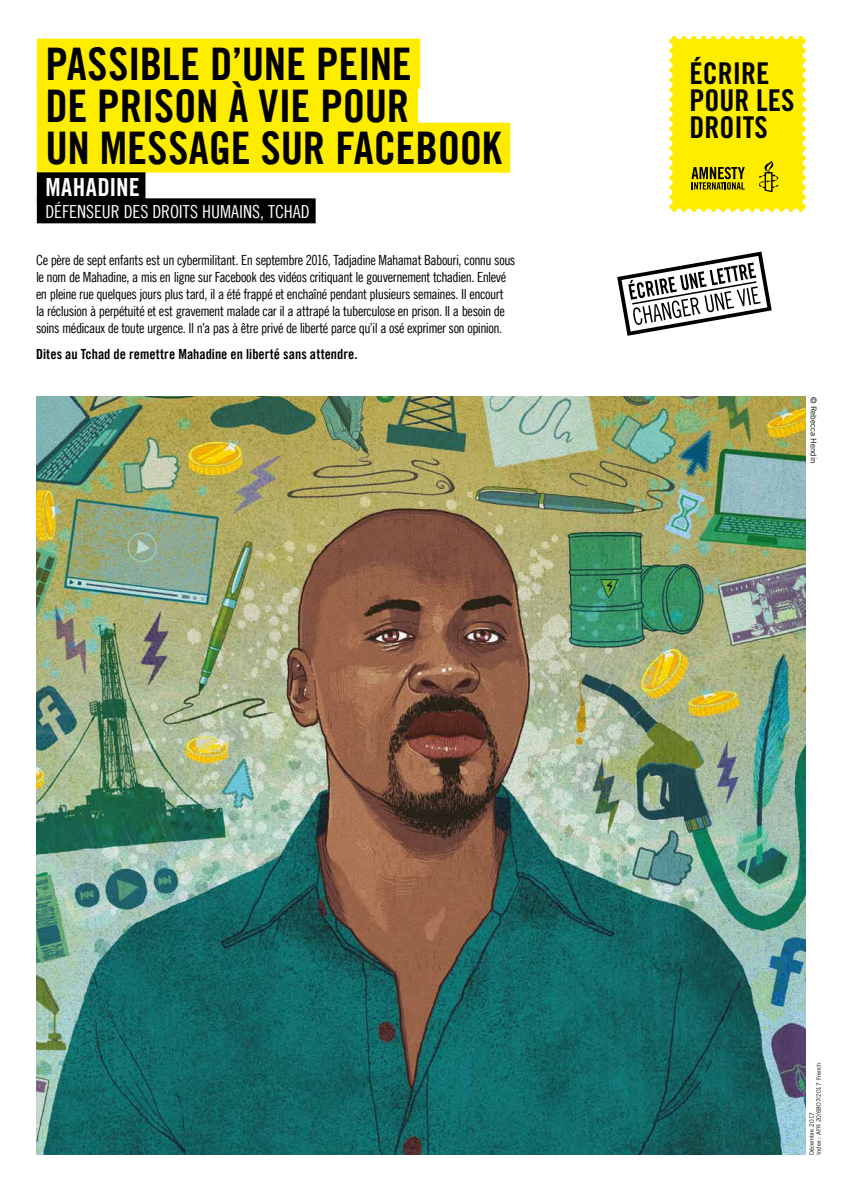
<style>
.page{position:relative;width:842px;height:1191px;background:#fff}
.page>*{position:absolute;margin:0;border:0;box-sizing:border-box;transform-origin:0 0}
.t1{font:45px/42px "Amnesty Trade Gothic Bd Cn 20";letter-spacing:-.01em;color:#000}
.t2{font:30px/27px "Amnesty Trade Gothic Bd Cn 20";color:#000}
.t3{font:25px "Amnesty Trade Gothic Bd Cn 20";letter-spacing:.02em;color:#fff}
.t4{font:18px "Amnesty Trade Gothic Cn 18";letter-spacing:-.005em;color:#fff}
.t5{font:14px/17px "Amnesty Trade Gothic Cn 18";letter-spacing:-.035em;color:#000}
.t6{font:14px "Amnesty Trade Gothic Bd Cn 20";color:#000}
.t7{font:8px "Amnesty Trade Gothic";color:#000}
.t8{font:6px/7px "Amnesty Trade Gothic";color:#000}
</style>
<div class="page">
<div style="left:37px;top:39px;width:383px;height:50px;background:#ffed00"></div>
<div style="left:37px;top:81px;width:381px;height:50px;background:#ffed00"></div>
<div style="left:37px;top:123px;width:473px;height:50px;background:#ffed00"></div>
<div style="left:37px;top:172px;width:108px;height:29px;background:#000"></div>
<div style="left:37px;top:198px;width:279px;height:25px;background:#000"></div>
<img style="left:36px;top:397px;width:770px;height:758px">
<svg style="left:669px;top:36px;width:137px;height:176px"></svg>
<svg style="left:617px;top:252px;width:155px;height:84px"></svg>
<h1 class="t1" style="left:45px;top:43px;width:458px">PASSIBLE D’UNE PEINE<br>DE PRISON À VIE POUR<br>UN MESSAGE SUR FACEBOOK</h1>
<h3 class="t3" style="left:45px;top:172px;width:96px">MAHADINE</h3>
<p class="t4" style="left:45px;top:201px;width:266px">DÉFENSEUR DES DROITS HUMAINS, TCHAD</p>
<p class="t5" style="left:36px;top:252px;width:481px">Ce père de sept enfants est un cybermilitant. En septembre 2016, Tadjadine Mahamat Babouri, connu sous le nom de Mahadine, a mis en ligne sur Facebook des vidéos critiquant le gouvernement tchadien. Enlevé en pleine rue quelques jours plus tard, il a été frappé et enchaîné pendant plusieurs semaines. Il encourt la réclusion à perpétuité et est gravement malade car il a attrapé la tuberculose en prison. Il a besoin de soins médicaux de toute urgence. Il n’a pas à être privé de liberté parce qu’il a osé exprimer son opinion.</p>
<p class="t6" style="left:36px;top:345px;width:323px">Dites au Tchad de remettre Mahadine en liberté sans attendre.</p>
<h2 class="t2" style="left:689px;top:60px;width:106px">ÉCRIRE<br>POUR LES<br>DROITS</h2>
<p class="t7" style="left:818px;top:397px;width:68px;rotate:90deg">© Rebecca Hendin</p>
<p class="t8" style="left:808px;top:1155px;width:94px;rotate:-90deg">Décembre 2017<br>Index : AFR 20/6807/2017 French</p>
</div>
